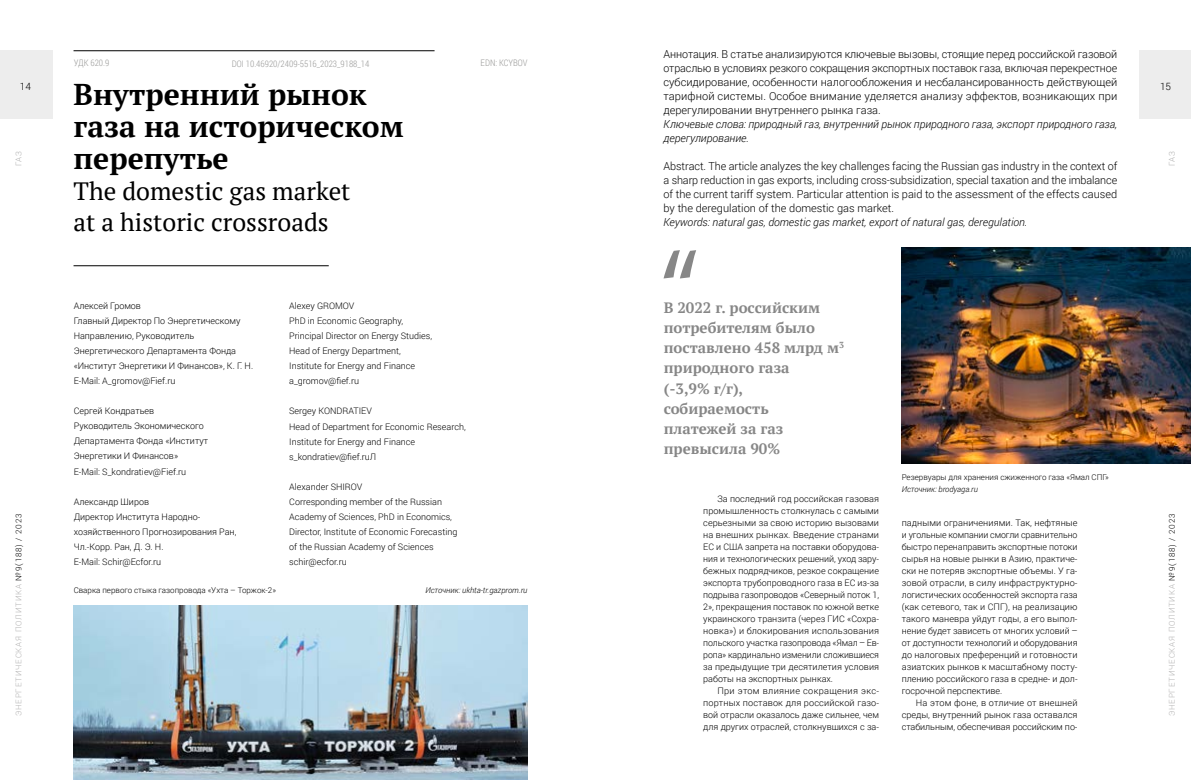
<style>
.page{position:relative;width:1191px;height:780px;background:#fff}
.page>*{position:absolute;margin:0;border:0;box-sizing:border-box;transform-origin:0 0}
.t1{font:700 30px/32px "PT Serif";color:#000}
.t2{font:25px/31px "PT Serif";color:#000}
.t3{font:700 15px/20px "PT Serif";color:#878787}
.t4{font:300 11px/14px "Roboto";color:#000;text-align:justify}
.t5{font:italic 300 11px/14px "Roboto";color:#000}
.t6{font:300 10px "Roboto";color:#000}
.t7{font:300 9px/12px "Roboto";color:#000}
.t8{font:300 9px "Roboto Condensed";color:#9d9d9c}
.t9{font:300 8px "Roboto";color:#000}
.t10{font:300 8px "Roboto";letter-spacing:.1em;color:#b3b2b2}
.t11{font:italic 300 8px "Roboto";color:#000}
.t12{font:300 8px "Roboto";letter-spacing:.05em;color:#b0b0b0}
.s1{color:#000}
</style>
<div class="page">
<div style="left:1139px;top:51px;width:52px;height:68px;background:#ededed"></div>
<div style="left:0;top:51px;width:52px;height:68px;background:#ededed"></div>
<svg style="left:663px;top:250px;width:33px;height:28px"></svg>
<img style="left:74px;top:605px;width:453px;height:175px">
<img style="left:901px;top:248px;width:290px;height:215px">
<hr style="left:74px;top:50px;width:360px;height:1px;background:#000">
<hr style="left:74px;top:265px;width:255px;height:1px;background:#000">
<p class="t4" style="left:663px;top:46px;width:455px">Аннотация. В статье анализируются ключевые вызовы, стоящие перед российской газовой отраслью в условиях резкого сокращения экспортных поставок газа, включая перекрестное субсидирование, особенности налогообложения и несбалансированность действующей тарифной системы. Особое внимание уделяется анализу эффектов, возникающих при дерегулировании внутреннего рынка газа.</p>
<p class="t5" style="left:663px;top:116px;width:455px">Ключевые слова: природный газ, внутренний рынок природного газа, экспорт природного газа, дерегулирование.</p>
<p class="t4" style="left:663px;top:158px;width:455px">Abstract. The article analyzes the key challenges facing the Russian gas industry in the context of a sharp reduction in gas exports, including cross-subsidization, special taxation and the imbalance of the current tariff system. Particular attention is paid to the assessment of the effects caused by the deregulation of the domestic gas market.</p>
<p class="t5" style="left:663px;top:214px;width:365px">Keywords: natural gas, domestic gas market, export of natural gas, deregulation.</p>
<p class="t8" style="left:74px;top:57px;width:37px">УДК 620.9</p>
<p class="t8" style="left:232px;top:57px;width:139px">DOI 10.46920/2409-5516_2023_9188_14</p>
<p class="t8" style="left:480px;top:57px;width:48px">EDN: KCYBOV</p>
<p class="t6" style="left:20px;top:80px;width:13px">14</p>
<p class="t6" style="left:1160px;top:80px;width:13px">15</p>
<h1 class="t1" style="left:74px;top:78px;width:332px">Внутренний рынок газа на историческом перепутье</h1>
<h2 class="t2" style="left:74px;top:175px;width:278px">The domestic gas market at a historic crossroads</h2>
<p class="t12" style="left:13px;top:166px;width:17px;rotate:-90deg">ГАЗ</p>
<p class="t12" style="left:1166px;top:166px;width:17px;rotate:-90deg">ГАЗ</p>
<p class="t7" style="left:289px;top:298px;width:144px;line-height:15px">Alexey GROMOV<br>PhD in Economic Geography,<br>Principal Director on Energy Studies,<br>Head of Energy Department,<br>Institute for Energy and Finance a_gromov@fief.ru</p>
<p class="t7" style="left:289px;top:403px;width:178px;line-height:15px">Sergey KONDRATIEV<br>Head of Department for Economic Research,<br>Institute for Energy and Finance s_kondratiev@fief.ruЛ</p>
<p class="t7" style="left:289px;top:478px;width:170px;line-height:15px">Alexander SHIROV<br>Corresponding member of the Russian<br>Academy of Sciences, PhD in Economics,<br>Director, Institute of Economic Forecasting of the Russian Academy of Sciences schir@ecfor.ru</p>
<h3 class="t3" style="left:663px;top:298px;width:182px">В 2022 г. российским потребителям было поставлено 458 млрд м<sup>3 </sup>природного газа<br>(-3,9% г/г), собираемость платежей за газ превысила 90%</h3>
<p class="t7" style="left:74px;top:298px;width:181px;line-height:15px">Алексей Громов<br>Главный Директор По Энергетическому<br>Направлению, Руководитель<br>Энергетического Департамента Фонда «Институт Энергетики И Финансов», К. Г. Н.<br>Е-Mail: A_gromov@Fief.ru</p>
<p class="t7" style="left:74px;top:403px;width:136px;line-height:15px">Сергей Кондратьев<br>Руководитель Экономического<br>Департамента Фонда «Институт<br>Энергетики И Финансов»<br>Е-Mail: S_kondratiev@Fief.ru</p>
<p class="t7" style="left:74px;top:493px;width:164px;line-height:15px">Александр Широв<br>Директор Института Народно&shy;хозяйственного Прогнозирования Ран,<br>Чл.-Корр. Ран, Д. Э. Н.<br>Е-Mail: Schir@Ecfor.ru</p>
<p class="t9" style="left:901px;top:472px;width:209px">Резервуары для хранения сжиженного газа «Ямал СПГ»</p>
<p class="t11" style="left:901px;top:484px;width:78px">Источник: brodyaga.ru</p>
<p class="t7" style="left:703px;top:492px;width:177px;text-align:justify;text-indent:14px">За последний год российская газовая промышленность столкнулась с самыми серьезными за свою историю вызовами на внешних рынках. Введение странами ЕС и США запрета на поставки оборудова&shy;ния и технологических решений, уход зару&shy;бежных подрядчиков, резкое сокращение экспорта трубопроводного газа в ЕС из-за подрыва газопроводов «Северный поток 1, 2», прекращения поставок по южной ветке украинского транзита (через ГИС «Сохра&shy;новка») и блокирования использования польского участка газопровода «Ямал – Ев&shy;ропа» кардинально изменили сложившиеся за предыдущие три десятилетия условия работы на экспортных рынках.</p>
<p class="t7" style="left:703px;top:684px;width:177px;text-align:justify;text-indent:14px">При этом влияние сокращения экс&shy;портных поставок для российской газо&shy;вой отрасли оказалось даже сильнее, чем для других отраслей, столкнувшихся с за-</p>
<p class="t10" style="left:13px;top:716px;width:204px;rotate:-90deg">ЭНЕРГЕТИЧЕСКАЯ ПОЛИТИКА <span class="s1">№9(188) / 2023</span></p>
<p class="t10" style="left:1166px;top:716px;width:204px;rotate:-90deg">ЭНЕРГЕТИЧЕСКАЯ ПОЛИТИКА <span class="s1">№9(188) / 2023</span></p>
<p class="t7" style="left:901px;top:516px;width:177px;text-align:justify">падными ограничениями. Так, нефтяные и угольные компании смогли сравнительно быстро перенаправить экспортные потоки сырья на новые рынки в Азию, практиче&shy;ски не потеряв экспортные объемы. У га&shy;зовой отрасли, в силу инфраструктурно&shy;логистических особенностей экспорта газа (как сетевого, так и СПГ), на реализацию такого маневра уйдут годы, а его выпол&shy;нение будет зависеть от многих условий – от доступности технологий и оборудования до налоговых преференций и готовности азиатских рынков к масштабному посту&shy;плению российского газа в средне- и дол&shy;госрочной перспективе.</p>
<p class="t7" style="left:901px;top:696px;width:177px;text-align:justify;text-indent:14px">На этом фоне, в отличие от внешней среды, внутренний рынок газа оставался стабильным, обеспечивая российским по-</p>
<p class="t9" style="left:74px;top:584px;width:204px">Сварка первого стыка газопровода «Ухта – Торжок-2»</p>
<p class="t11" style="left:425px;top:584px;width:103px">Источник: ukhta-tr.gazprom.ru</p>
</div>
